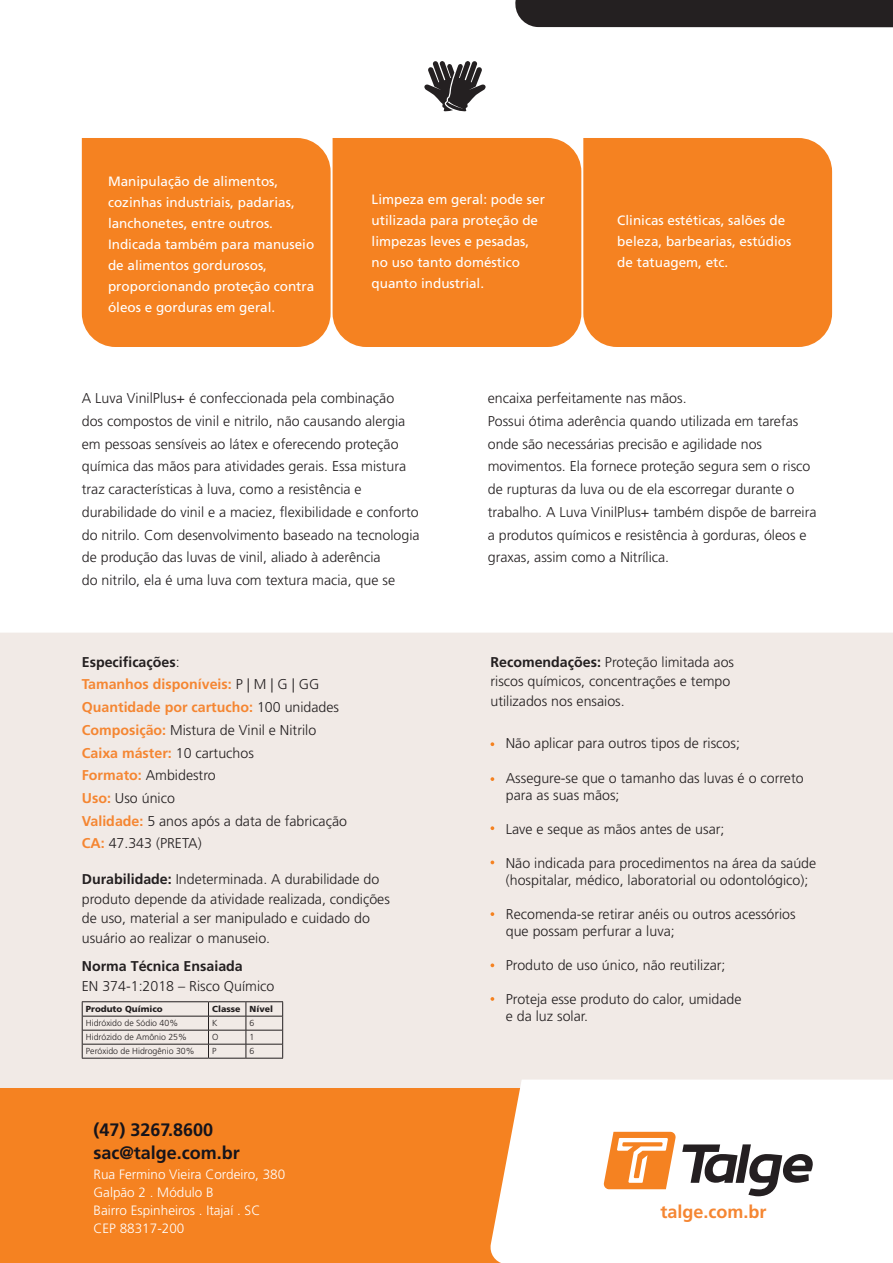
<style>
.page{position:relative;width:893px;height:1263px;background:#fff}
.page>*{position:absolute;margin:0;border:0;box-sizing:border-box;transform-origin:0 0}
.t1{font:700 18px/22.5px "Frutiger";color:#16141b}
.t2{font:700 18px "Frutiger";color:#f58632}
.t3{font:300 14.25px/22.6px "Frutiger";color:#231f20}
.t4{font:700 14.25px "Frutiger";color:#f58632}
.t5{font:700 14.25px "Frutiger";color:#231f20}
.t6{font:13.5px/21px "Frutiger";color:#fff}
.t7{font:300 13.5px "Frutiger";color:#fff}
.t8{font:300 8.85px "Frutiger";color:#231f20}
.t9{font:900 8.85px "Frutiger";color:#231f20}
.s1{font-weight:300}
.s2{font-weight:300;color:#231f20}
.s3{font-weight:700;color:#f58632}
.s4{font-weight:700}
</style>
<div class="page">
<div style="left:0;top:633px;width:893px;height:455px;background:#f1eae6"></div>
<div style="left:0;top:1088px;width:893px;height:175px;background:#f58221"></div>
<div style="left:489px;top:1079px;width:404px;height:184px;background:#fff"></div>
<svg style="left:424px;top:61px;width:62px;height:51px"></svg>
<svg style="left:490px;top:742px;width:4px;height:4px"></svg>
<svg style="left:490px;top:777px;width:4px;height:4px"></svg>
<svg style="left:490px;top:826px;width:4px;height:4px"></svg>
<svg style="left:490px;top:860px;width:4px;height:4px"></svg>
<svg style="left:490px;top:912px;width:4px;height:4px"></svg>
<svg style="left:490px;top:963px;width:4px;height:4px"></svg>
<svg style="left:490px;top:997px;width:4px;height:4px"></svg>
<svg style="left:682px;top:1144px;width:132px;height:52px;background:#a6a4a5"></svg>
<svg style="left:603px;top:1132px;width:73px;height:57px"></svg>
<div style="left:515px;top:0;width:378px;height:28px;background:#242021"></div>
<div style="left:82px;top:138px;width:249px;height:209px;background:#f58221"></div>
<div style="left:333px;top:138px;width:248px;height:209px;background:#f58221"></div>
<div style="left:583px;top:138px;width:249px;height:209px;background:#f58221"></div>
<hr style="left:83px;top:1016px;width:125px;height:1px;background:#231f20">
<hr style="left:208px;top:1016px;width:38px;height:1px;background:#231f20">
<hr style="left:246px;top:1016px;width:36px;height:1px;background:#231f20">
<hr style="left:83px;top:1030px;width:125px;height:1px;background:#231f20">
<hr style="left:208px;top:1030px;width:38px;height:1px;background:#231f20">
<hr style="left:246px;top:1030px;width:36px;height:1px;background:#231f20">
<hr style="left:83px;top:1044px;width:125px;height:1px;background:#231f20">
<hr style="left:208px;top:1044px;width:38px;height:1px;background:#231f20">
<svg style="left:208px;top:1002px;width:1px;height:56px"></svg>
<hr style="left:246px;top:1044px;width:36px;height:1px;background:#231f20">
<svg style="left:246px;top:1002px;width:1px;height:56px"></svg>
<hr style="left:82px;top:1001px;width:126px;height:1px;background:#231f20">
<hr style="left:208px;top:1001px;width:38px;height:1px;background:#231f20">
<hr style="left:246px;top:1001px;width:37px;height:1px;background:#231f20">
<svg style="left:82px;top:1002px;width:1px;height:56px"></svg>
<svg style="left:282px;top:1002px;width:1px;height:56px"></svg>
<hr style="left:82px;top:1058px;width:126px;height:1px;background:#231f20">
<hr style="left:208px;top:1058px;width:38px;height:1px;background:#231f20">
<hr style="left:246px;top:1058px;width:37px;height:1px;background:#231f20">
<p class="t6" style="left:108px;top:170px;width:208px">Manipulação de alimentos, cozinhas industriais, padarias, lanchonetes, entre outros.<br>Indicada também para manuseio de alimentos gordurosos, proporcionando proteção contra óleos e gorduras em geral.</p>
<p class="t6" style="left:372px;top:189px;width:175px">Limpeza em geral: pode ser utilizada para proteção de limpezas leves e pesadas, no uso tanto doméstico quanto industrial.</p>
<p class="t6" style="left:617px;top:210px;width:176px">Clinicas estéticas, salões de beleza, barbearias, estúdios de tatuagem, etc.</p>
<p class="t3" style="left:82px;top:387px;width:339px">A Luva VinilPlus+ é confeccionada pela combinação<br>dos compostos de vinil e nitrilo, não causando alergia em pessoas sensíveis ao látex e oferecendo proteção química das mãos para atividades gerais. Essa mistura traz características à luva, como a resistência e durabilidade do vinil e a maciez, flexibilidade e conforto do nitrilo. Com desenvolvimento baseado na tecnologia de produção das luvas de vinil, aliado à aderência<br>do nitrilo, ela é uma luva com textura macia, que se</p>
<p class="t3" style="left:488px;top:387px;width:200px">encaixa perfeitamente nas mãos.</p>
<p class="t3" style="left:488px;top:410px;width:330px">Possui ótima aderência quando utilizada em tarefas onde são necessárias precisão e agilidade nos movimentos. Ela fornece proteção segura sem o risco de rupturas da luva ou de ela escorregar durante o trabalho. A Luva VinilPlus+ também dispõe de barreira a produtos químicos e resistência à gorduras, óleos e graxas, assim como a Nitrílica.</p>
<p class="t5" style="left:82px;top:653px;width:99px">Especificações<span class="s1">:</span></p>
<p class="t4" style="left:82px;top:676px;width:239px">Tamanhos disponíveis: <span class="s2">P | M | G | GG</span></p>
<p class="t4" style="left:82px;top:699px;width:259px">Quantidade por cartucho: <span class="s2">100 unidades</span></p>
<p class="t3" style="left:82px;top:719px;width:236px"><span class="s3">Composição:</span> Mistura de Vinil e Nitrilo</p>
<p class="t4" style="left:82px;top:744px;width:174px">Caixa máster: <span class="s2">10 cartuchos</span></p>
<p class="t3" style="left:82px;top:764px;width:135px"><span class="s3">Formato:</span> Ambidestro</p>
<p class="t3" style="left:82px;top:787px;width:95px"><span class="s3">Uso:</span> Uso único</p>
<p class="t3" style="left:82px;top:810px;width:267px"><span class="s3">Validade:</span> 5 anos após a data de fabricação</p>
<p class="t3" style="left:82px;top:832px;width:121px"><span class="s3">CA:</span> 47.343 (PRETA)</p>
<p class="t3" style="left:82px;top:870px;width:310px;line-height:19.5px"><span class="s4">Durabilidade:</span> Indeterminada. A durabilidade do produto depende da atividade realizada, condições de uso, material a ser manipulado e cuidado do usuário ao realizar o manuseio.</p>
<p class="t3" style="left:82px;top:957px;width:194px;line-height:19.5px"><span class="s4">Norma Técnica Ensaiada<br></span>EN 374-1:2018 – Risco Químico</p>
<p class="t9" style="left:86px;top:1004px;width:78px">Produto Químico</p>
<p class="t9" style="left:212px;top:1004px;width:30px">Classe</p>
<p class="t9" style="left:250px;top:1004px;width:25px">Nível</p>
<p class="t8" style="left:86px;top:1018px;width:94px">Hidróxido de Sódio 40%</p>
<p class="t8" style="left:212px;top:1018px;width:7px">K</p>
<p class="t8" style="left:250px;top:1018px;width:6px">6</p>
<p class="t8" style="left:86px;top:1032px;width:103px">Hidrózido de Amônio 25%</p>
<p class="t8" style="left:212px;top:1032px;width:8px">O</p>
<p class="t8" style="left:250px;top:1032px;width:6px">1</p>
<p class="t8" style="left:86px;top:1046px;width:110px">Peróxido de Hidrogênio 30%</p>
<p class="t8" style="left:212px;top:1046px;width:6px">P</p>
<p class="t8" style="left:250px;top:1046px;width:6px">6</p>
<p class="t1" style="left:94px;top:1119px;width:148px">(47) 3267.8600 sac@talge.com.br</p>
<p class="t7" style="left:94px;top:1166px;width:193px">Rua Fermino Vieira Cordeiro, 380</p>
<p class="t7" style="left:94px;top:1184px;width:122px">Galpão 2 . Módulo B</p>
<p class="t7" style="left:94px;top:1202px;width:168px">Bairro Espinheiros . Itajaí . SC</p>
<p class="t7" style="left:94px;top:1220px;width:92px">CEP 88317-200</p>
<p class="t3" style="left:490px;top:652px;width:245px;line-height:19.5px"><span class="s4">Recomendações:</span> Proteção limitada aos riscos químicos, concentrações e tempo utilizados nos ensaios.</p>
<p class="t3" style="left:506px;top:732px;width:236px">Não aplicar para outros tipos de riscos;</p>
<p class="t3" style="left:506px;top:769px;width:299px;line-height:17.1px">Assegure-se que o tamanho das luvas é o correto para as suas mãos;</p>
<p class="t3" style="left:506px;top:818px;width:220px">Lave e seque as mãos antes de usar;</p>
<p class="t3" style="left:506px;top:854px;width:312px;line-height:17.1px">Não indicada para procedimentos na área da saúde (hospitalar, médico, laboratorial ou odontológico);</p>
<p class="t3" style="left:506px;top:906px;width:291px;line-height:17.1px">Recomenda-se retirar anéis ou outros acessórios que possam perfurar a luva;</p>
<p class="t3" style="left:506px;top:954px;width:221px">Produto de uso único, não reutilizar;</p>
<p class="t3" style="left:506px;top:991px;width:237px;line-height:17.1px">Proteja esse produto do calor, umidade e da luz solar.</p>
<p class="t2" style="left:660px;top:1201px;width:108px">talge.com.br</p>
</div>
